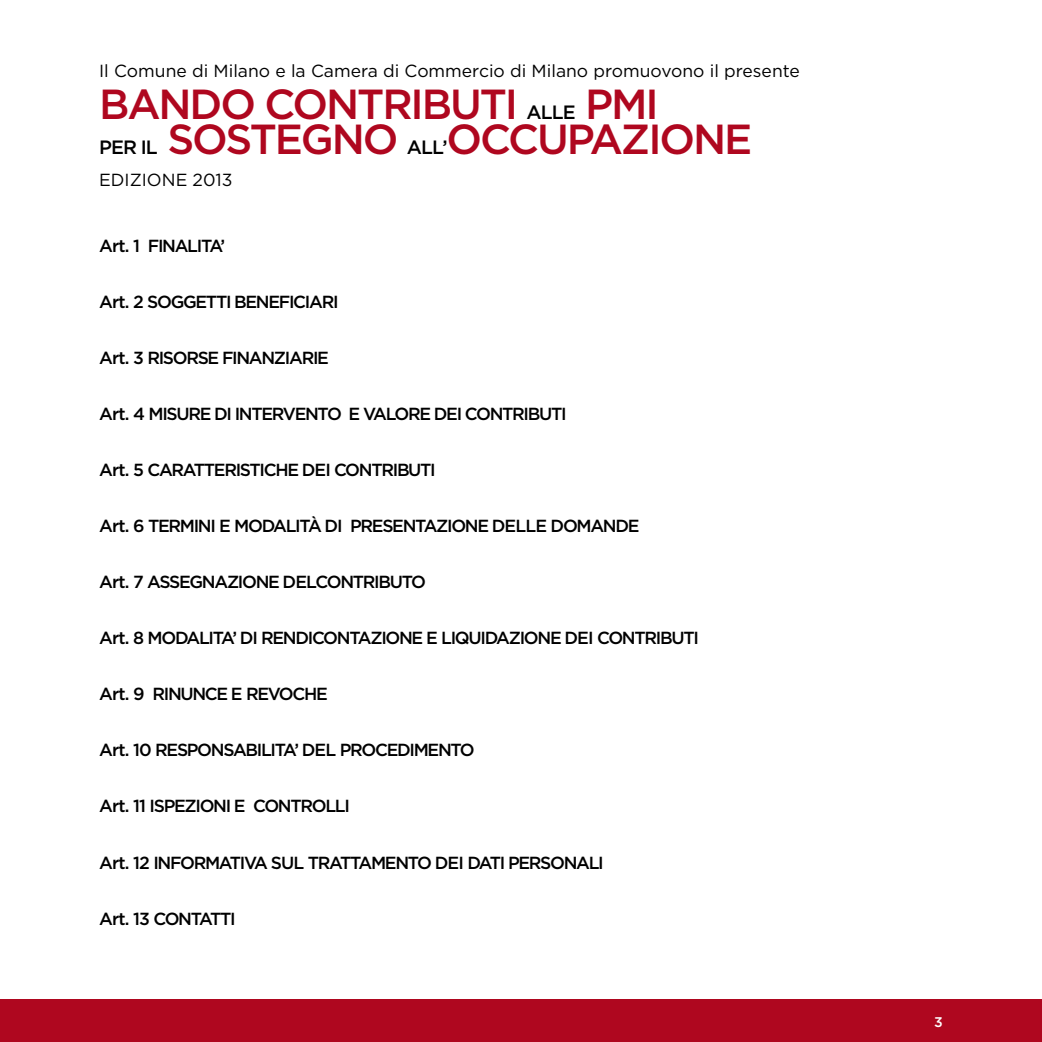
<style>
.page{position:relative;width:1042px;height:1042px;background:#fff}
.page>*{position:absolute;margin:0;border:0;box-sizing:border-box;transform-origin:0 0}
.t1{font:500 42px/35px "Gotham";letter-spacing:-.05em;color:#af071f}
.t2{font:500 17.5px "Gotham";letter-spacing:-.075em;color:#000}
.t3{font:17.5px "Gotham";color:#000}
.t4{font:500 14px "Gotham";color:#fff}
.s1{font-size:19.25px;color:#000}
</style>
<div class="page">
<div style="left:0;top:1000px;width:1042px;height:42px;background:#af071f"></div>
<p class="t3" style="left:99px;top:60px;width:702px">Il Comune di Milano e la Camera di Commercio di Milano promuovono il presente</p>
<h1 class="t1" style="left:99px;top:86px;width:655px">BANDO CONTRIBUTI <span class="s1">ALLE</span> PMI<br><span class="s1">PER IL</span> SOSTEGNO <span class="s1">ALL’</span>OCCUPAZIONE</h1>
<p class="t3" style="left:99px;top:168px;width:135px">EDIZIONE 2013</p>
<p class="t2" style="left:99px;top:235px;width:128px">Art. 1 FINALITA’</p>
<p class="t2" style="left:99px;top:291px;width:241px">Art. 2 SOGGETTI BENEFICIARI</p>
<p class="t2" style="left:99px;top:347px;width:231px">Art. 3 RISORSE FINANZIARIE</p>
<p class="t2" style="left:99px;top:403px;width:469px">Art. 4 MISURE DI INTERVENTO E VALORE DEI CONTRIBUTI</p>
<p class="t2" style="left:99px;top:459px;width:338px">Art. 5 CARATTERISTICHE DEI CONTRIBUTI</p>
<p class="t2" style="left:99px;top:515px;width:542px">Art. 6 TERMINI E MODALITÀ DI PRESENTAZIONE DELLE DOMANDE</p>
<p class="t2" style="left:99px;top:571px;width:328px">Art. 7 ASSEGNAZIONE DELCONTRIBUTO</p>
<p class="t2" style="left:99px;top:627px;width:601px">Art. 8 MODALITA’ DI RENDICONTAZIONE E LIQUIDAZIONE DEI CONTRIBUTI</p>
<p class="t2" style="left:99px;top:683px;width:230px">Art. 9 RINUNCE E REVOCHE</p>
<p class="t2" style="left:99px;top:739px;width:377px">Art. 10 RESPONSABILITA’ DEL PROCEDIMENTO</p>
<p class="t2" style="left:99px;top:795px;width:252px">Art. 11 ISPEZIONI E CONTROLLI</p>
<p class="t2" style="left:99px;top:851px;width:506px">Art. 12 INFORMATIVA SUL TRATTAMENTO DEI DATI PERSONALI</p>
<p class="t2" style="left:99px;top:907px;width:138px">Art. 13 CONTATTI</p>
<p class="t4" style="left:934px;top:1012px;width:10px">3</p>
</div>
